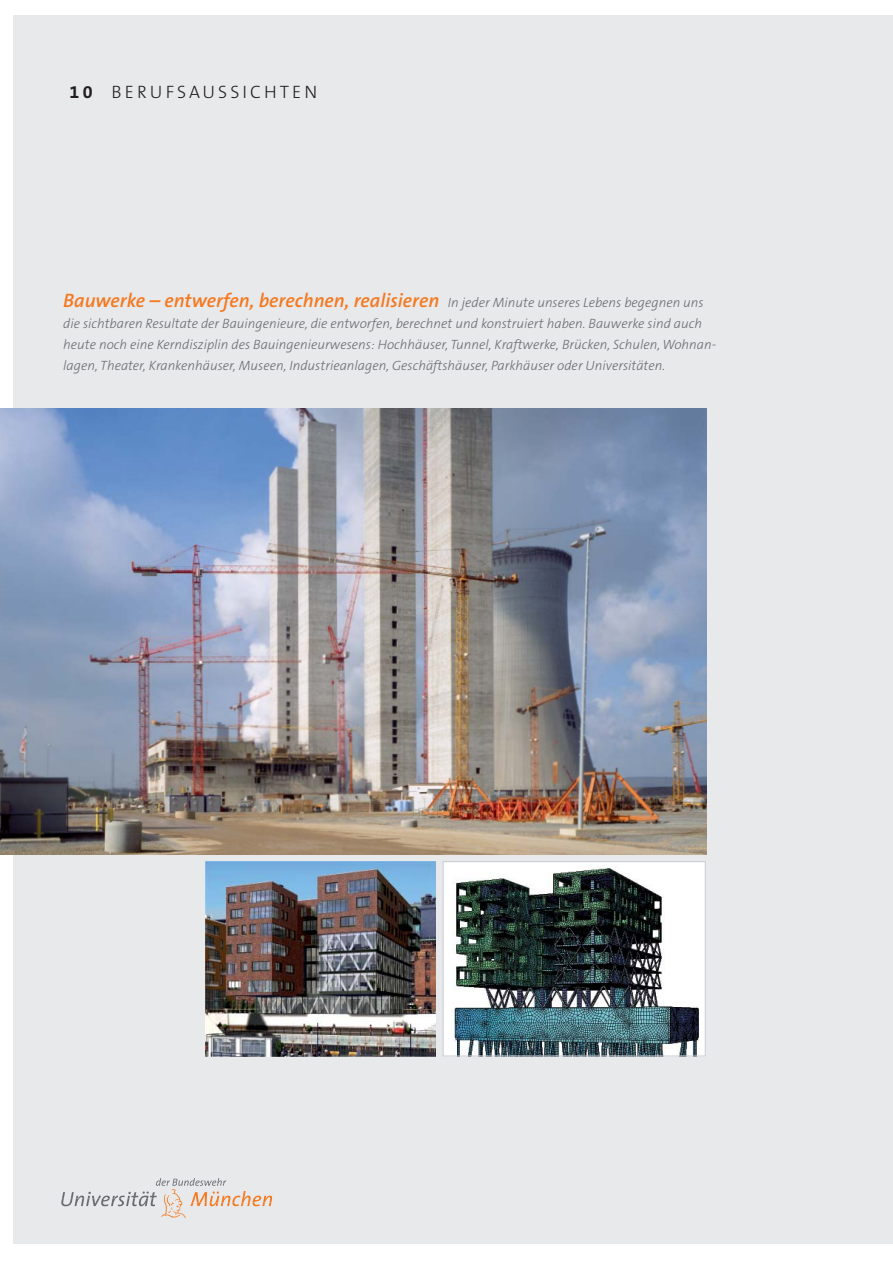
<style>
.page{position:relative;width:893px;height:1263px;background:#fff}
.page>*{position:absolute;margin:0;border:0;box-sizing:border-box;transform-origin:0 0}
.t1{font:italic 600 19.5px "The Sans B6";color:#f47920}
.t2{font:300 18px "The Sans B3";letter-spacing:.17em;color:#231f20}
.t3{font:italic 300 13.5px/21px "The Sans B3";color:#6b6c72}
.s1{font-family:"The Sans B7";font-weight:700}
.s2{font-family:"The Sans B3";font-weight:300;font-size:13.5px;color:#6b6c72}
</style>
<div class="page">
<div style="left:13px;top:15px;width:880px;height:1229px;background:#e8e9eb"></div>
<img style="left:0;top:408px;width:706px;height:446px">
<svg style="left:61px;top:1178px;width:211px;height:40px"></svg>
<img style="left:445px;top:863px;width:259px;height:192px">
<div style="left:443px;top:861px;width:263px;height:196px;border:1px solid #ceced6"></div>
<img style="left:206px;top:862px;width:230px;height:194px">
<h2 class="t2" style="left:69px;top:84px;width:249px"><span class="s1">10</span> BERUFSAUSSICHTEN</h2>
<h1 class="t1" style="left:63px;top:292px;width:642px">Bauwerke – entwerfen, berechnen, realisieren <span class="s2">In jeder Minute unseres Lebens begegnen uns</span></h1>
<p class="t3" style="left:63px;top:314px;width:654px">die sichtbaren Resultate der Bauingenieure, die entworfen, berechnet und konstruiert haben. Bauwerke sind auch heute noch eine Kerndisziplin des Bauingenieurwesens: Hochhäuser, Tunnel, Kraftwerke, Brücken, Schulen, Wohnan&shy;lagen, Theater, Krankenhäuser, Museen, Industrieanlagen, Geschäftshäuser, Parkhäuser oder Universitäten.</p>
</div>
